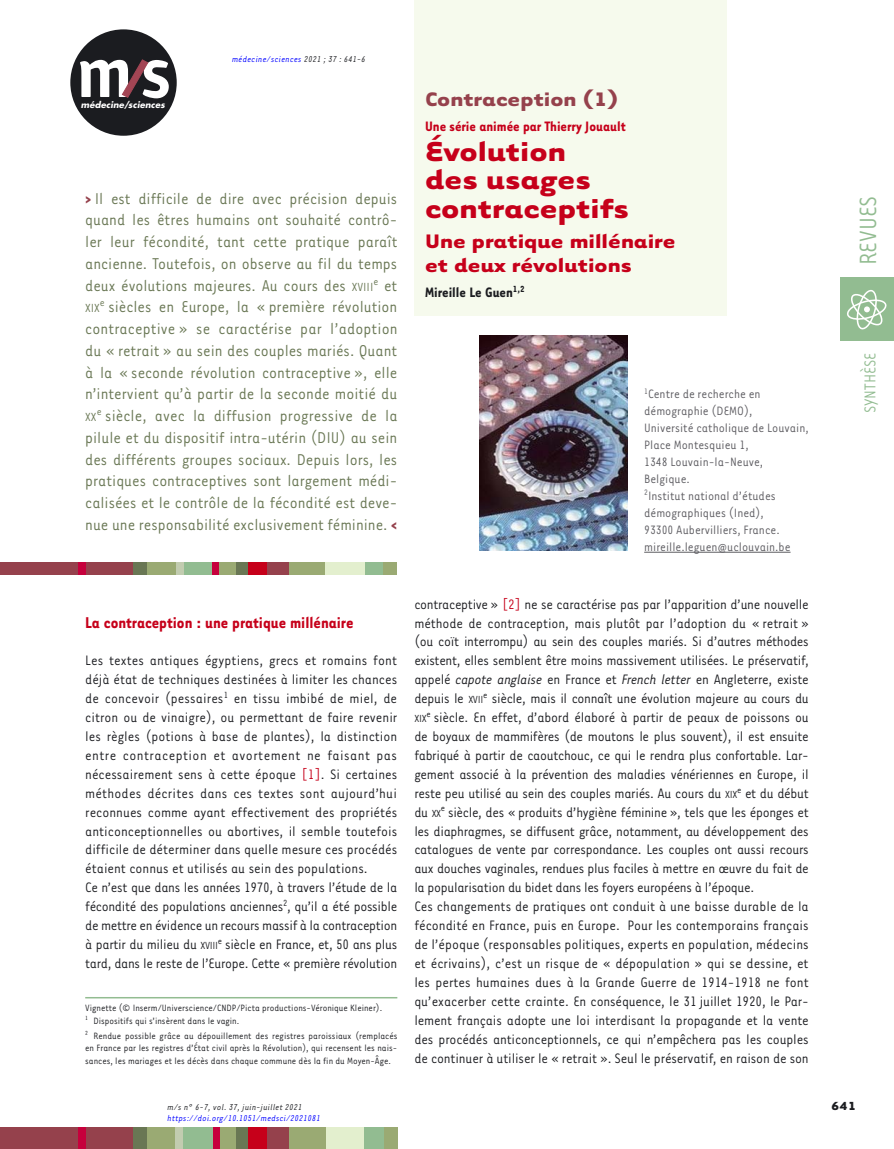
<style>
.page{position:relative;width:894px;height:1149px;background:#fff}
.page>*{position:absolute;margin:0;border:0;box-sizing:border-box;transform-origin:0 0}
.t1{font:700 31.5px/28.2px "Tarzana Wide";color:#c6001a}
.t2{font:27px "Tarzana Narrow";color:#92bc91}
.t3{font:700 22.5px/24px "Tarzana Wide";color:#c6001a}
.t4{font:700 22.5px "Tarzana Wide";color:#95414c}
.t5{font:18px/21.8px "Tarzana Narrow";color:#697754;text-align:justify}
.t6{font:700 18px "Tarzana Narrow";color:#c6001a}
.t7{font:18px "Tarzana Narrow";color:#92bc91}
.t8{font:15.75px/18.9px "Tarzana Narrow";letter-spacing:-.01em;color:#1b1c20}
.t9{font:700 15.75px "Tarzana Narrow";color:#c6001a}
.t10{font:700 15.75px "Tarzana Narrow";color:#1b1c20}
.t11{font:13.95px/17px "Tarzana Narrow";color:#5c5b60}
.t12{font:700 13.5px "Tarzana Wide";color:#1b1c20}
.t13{font:10.5px/12.6px "Tarzana Narrow";color:#1b1c20}
.t14{font:italic 9.75px "Tarzana Narrow";letter-spacing:.025em;color:#00f}
.t15{font:italic 9.75px "Tarzana Narrow";letter-spacing:.025em;color:#1b1c20}
.t16{font:italic 700 8.55px "Futura";letter-spacing:.01em;color:#fff}
.s1{color:#1b1c20}
.s2{font-weight:700;color:#95414c}
.s3{font-size:13.5px}
.s4{color:#c6001a}
.s5{font-size:11.85px}
.s6{font-style:italic}
</style>
<div class="page">
<div style="left:0;top:1127px;width:134px;height:21px;background:#95414c"></div>
<div style="left:235px;top:1127px;width:13px;height:21px;background:#697754"></div>
<div style="left:78px;top:1127px;width:7px;height:21px;background:#c6003c"></div>
<div style="left:133px;top:1127px;width:22px;height:21px;background:#697754"></div>
<div style="left:147px;top:1127px;width:30px;height:21px;background:#9aaa73"></div>
<div style="left:175px;top:1127px;width:9px;height:21px;background:#c2ccb0"></div>
<div style="left:183px;top:1127px;width:30px;height:21px;background:#92bc91"></div>
<div style="left:217px;top:1127px;width:19px;height:21px;background:#9aaa73"></div>
<div style="left:213px;top:1127px;width:6px;height:21px;background:#c6003c"></div>
<div style="left:248px;top:1127px;width:27px;height:21px;background:#c6001a"></div>
<div style="left:287px;top:1127px;width:39px;height:21px;background:#9aaa73"></div>
<div style="left:267px;top:1127px;width:21px;height:21px;background:#95414c"></div>
<div style="left:326px;top:1127px;width:38px;height:21px;background:#e3efce"></div>
<div style="left:364px;top:1127px;width:20px;height:21px;background:#92bc91"></div>
<div style="left:383px;top:1127px;width:14px;height:21px;background:#9aaa73"></div>
<div style="left:840px;top:277px;width:53px;height:63px;background:#92bc91"></div>
<svg style="left:847px;top:290px;width:40px;height:39px"></svg>
<div style="left:70px;top:29px;width:107px;height:107px;background:#1b1c20;border-radius:50%"></div>
<svg style="left:80px;top:60px;width:89px;height:38px"></svg>
<div style="left:414px;top:0;width:312px;height:315px;background:#f6faed"></div>
<div style="left:0;top:562px;width:134px;height:13px;background:#95414c"></div>
<div style="left:133px;top:562px;width:17px;height:13px;background:#697754"></div>
<div style="left:235px;top:562px;width:13px;height:13px;background:#697754"></div>
<div style="left:147px;top:562px;width:29px;height:13px;background:#9aaa73"></div>
<div style="left:181px;top:562px;width:32px;height:13px;background:#92bc91"></div>
<div style="left:364px;top:562px;width:20px;height:13px;background:#92bc91"></div>
<div style="left:217px;top:562px;width:19px;height:13px;background:#9aaa73"></div>
<div style="left:383px;top:562px;width:14px;height:13px;background:#9aaa73"></div>
<div style="left:287px;top:562px;width:38px;height:13px;background:#9aaa73"></div>
<div style="left:325px;top:562px;width:39px;height:13px;background:#e3efce"></div>
<div style="left:176px;top:562px;width:7px;height:13px;background:#c2ccb0"></div>
<div style="left:78px;top:562px;width:7px;height:13px;background:#c6003c"></div>
<div style="left:213px;top:562px;width:6px;height:13px;background:#c6003c"></div>
<div style="left:248px;top:562px;width:27px;height:13px;background:#c6001a"></div>
<div style="left:267px;top:562px;width:21px;height:13px;background:#95414c"></div>
<hr style="left:644px;top:552px;width:146px;height:1px;background:#5c5b60">
<img style="left:479px;top:335px;width:148px;height:215px">
<hr style="left:85px;top:996px;width:312px;height:2px;background:#92bc91">
<p class="t14" style="left:232px;top:55px;width:135px">médecine/sciences <span class="s1">2021 ; 37 : 641-6</span></p>
<p class="t16" style="left:81px;top:101px;width:85px">médecine/sciences</p>
<h3 class="t4" style="left:425px;top:89px;width:195px">Contraception (1)</h3>
<p class="t9" style="left:425px;top:120px;width:202px">Une série animée par Thierry Jouault</p>
<h1 class="t1" style="left:425px;top:141px;width:205px">Évolution<br>des usages contraceptifs</h1>
<h3 class="t3" style="left:425px;top:232px;width:252px">Une pratique millénaire et deux révolutions</h3>
<p class="t10" style="left:425px;top:286px;width:101px">Mireille Le Guen<sup>1,2</sup></p>
<p class="t5" style="left:85px;top:188px;width:314px"><span class="s2">&gt;</span> Il est difficile de dire avec précision depuis quand les êtres humains ont souhaité contrô&shy;ler leur fécondité, tant cette pratique paraît ancienne. Toutefois, on observe au fil du temps deux évolutions majeures. Au cours des <span class="s3">XVIII</span><sup>e</sup> et <span class="s3">XIX</span><sup>e</sup> siècles en Europe, la « première révolution contraceptive » se caractérise par l’adoption du « retrait » au sein des couples mariés. Quant à la « seconde révolution contraceptive », elle n’intervient qu’à partir de la seconde moitié du <span class="s3">XX</span><sup>e</sup> siècle, avec la diffusion progressive de la pilule et du dispositif intra-utérin (DIU) au sein des différents groupes sociaux. Depuis lors, les pratiques contraceptives sont largement médi&shy;calisées et le contrôle de la fécondité est deve&shy;nue une responsabilité exclusivement féminine. <span class="s2">&lt;</span></p>
<p class="t11" style="left:644px;top:386px;width:166px"><sup>1</sup>Centre de recherche en démographie (DEMO),<br>Université catholique de Louvain,<br>Place Montesquieu 1,<br>1348 Louvain-la-Neuve,<br>Belgique.<br><sup>2</sup>Institut national d’études démographiques (Ined),<br>93300 Aubervilliers, France. mireille.leguen@uclouvain.be</p>
<p class="t6" style="left:85px;top:614px;width:270px">La contraception : une pratique millénaire</p>
<p class="t8" style="left:85px;top:652px;width:313px">Les textes antiques égyptiens, grecs et romains font déjà état de techniques destinées à limiter les chances de concevoir (pessaires<sup>1</sup> en tissu imbibé de miel, de citron ou de vinaigre), ou permettant de faire revenir les règles (potions à base de plantes), la distinction entre contraception et avortement ne faisant pas nécessairement sens à cette époque <span class="s4">[1]</span>. Si certaines méthodes décrites dans ces textes sont aujourd’hui reconnues comme ayant effectivement des propriétés anticonceptionnelles ou abortives, il semble toutefois difficile de déterminer dans quelle mesure ces procédés étaient connus et utilisés au sein des populations.<br>Ce n’est que dans les années 1970, à travers l’étude de la fécondité des populations anciennes<sup>2</sup>, qu’il a été possible de mettre en évidence un recours massif à la contraception à partir du milieu du <span class="s5">XVIII</span><sup>e</sup> siècle en France, et, 50 ans plus tard, dans le reste de l’Europe. Cette « première révolution</p>
<p class="t13" style="left:85px;top:1002px;width:298px">Vignette (© Inserm/Universcience/CNDP/Picta productions-Véronique Kleiner).<br><sup>1</sup> Dispositifs qui s’insèrent dans le vagin.</p>
<p class="t13" style="left:85px;top:1029px;width:314px;text-align:justify"><sup>2</sup> Rendue possible grâce au dépouillement des registres paroissiaux (remplacés en France par les registres d’État civil après la Révolution), qui recensent les nais&shy;sances, les mariages et les décès dans chaque commune dès la fin du Moyen-Âge.</p>
<p class="t15" style="left:167px;top:1102px;width:136px">m/s n° 6-7, vol. 37, juin-juillet 2021</p>
<p class="t14" style="left:167px;top:1114px;width:155px">https://doi.org/10.1051/medsci/2021081</p>
<p class="t8" style="left:414px;top:595px;width:396px">contraceptive » <span class="s4">[2]</span> ne se caractérise pas par l’apparition d’une nouvelle méthode de contraception, mais plutôt par l’adoption du « retrait » (ou coït interrompu) au sein des couples mariés. Si d’autres méthodes existent, elles semblent être moins massivement utilisées. Le préservatif, appelé <span class="s6">capote anglaise</span> en France et <span class="s6">French letter</span> en Angleterre, existe depuis le <span class="s5">XVII</span><sup>e</sup> siècle, mais il connaît une évolution majeure au cours du <span class="s5">XIX</span><sup>e</sup> siècle. En effet, d’abord élaboré à partir de peaux de poissons ou de boyaux de mammifères (de moutons le plus souvent), il est ensuite fabriqué à partir de caoutchouc, ce qui le rendra plus confortable. Lar&shy;gement associé à la prévention des maladies vénériennes en Europe, il reste peu utilisé au sein des couples mariés. Au cours du <span class="s5">XIX</span><sup>e</sup> et du début du <span class="s5">XX</span><sup>e</sup> siècle, des « produits d’hygiène féminine », tels que les éponges et les diaphragmes, se diffusent grâce, notamment, au développement des catalogues de vente par correspondance. Les couples ont aussi recours aux douches vaginales, rendues plus faciles à mettre en œuvre du fait de la popularisation du bidet dans les foyers européens à l’époque.<br>Ces changements de pratiques ont conduit à une baisse durable de la fécondité en France, puis en Europe. Pour les contemporains français de l’époque (responsables politiques, experts en population, médecins et écrivains), c’est un risque de « dépopulation » qui se dessine, et les pertes humaines dues à la Grande Guerre de 1914-1918 ne font qu’exacerber cette crainte. En conséquence, le 31 juillet 1920, le Par&shy;lement français adopte une loi interdisant la propagande et la vente des procédés anticonceptionnels, ce qui n’empêchera pas les couples de continuer à utiliser le « retrait ». Seul le préservatif, en raison de son</p>
<h2 class="t2" style="left:856px;top:265px;width:71px;rotate:-90deg">REVUES</h2>
<p class="t7" style="left:862px;top:413px;width:62px;rotate:-90deg">SYNTHÈSE</p>
<p class="t12" style="left:830px;top:1100px;width:26px">641</p>
</div>
